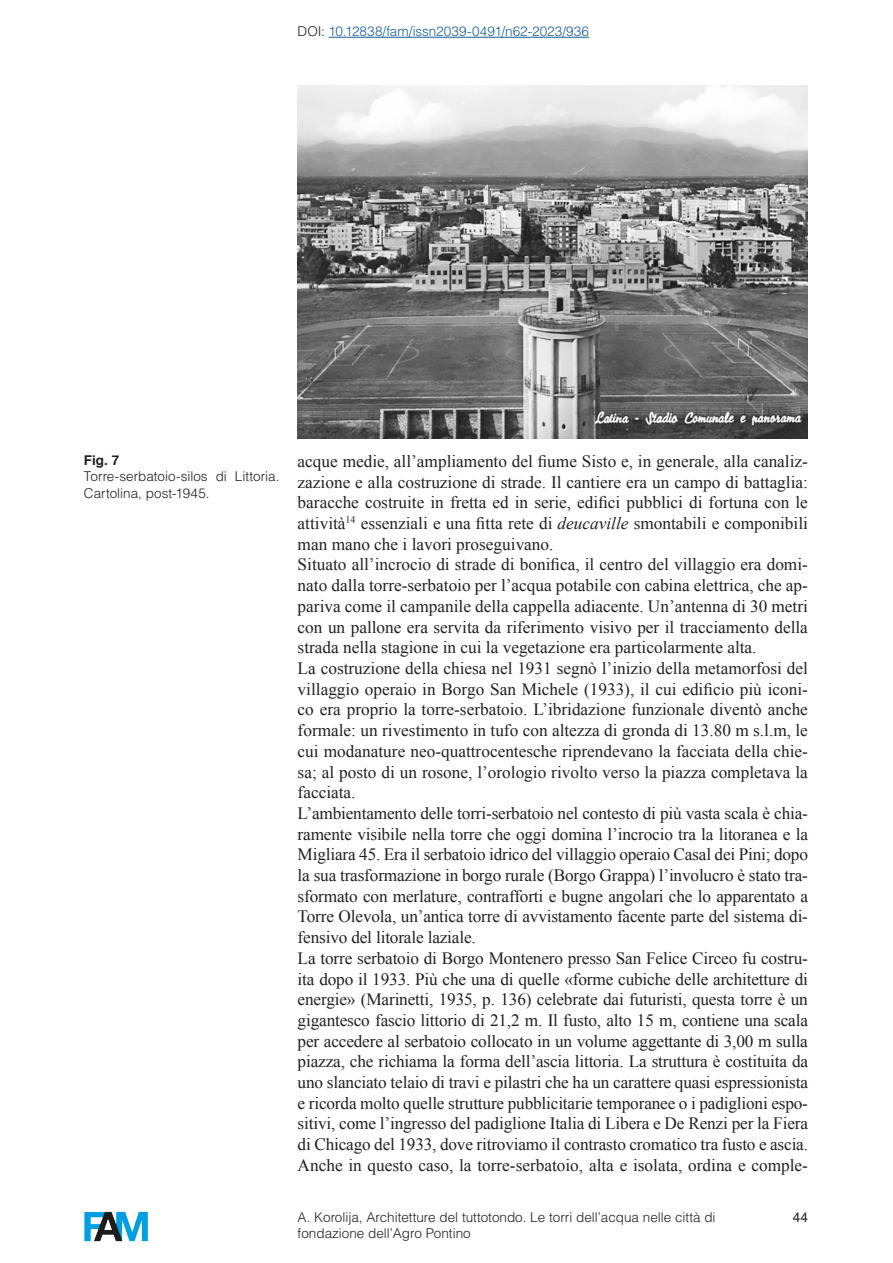
<style>
.page{position:relative;width:893px;height:1263px;background:#fff}
.page>*{position:absolute;margin:0;border:0;box-sizing:border-box;transform-origin:0 0}
.t1{font:17.25px/20.7px "Times New Roman";color:#231f20;text-align:justify}
.Testo_Dida{font:300 13.5px/16.2px "Helvetica LT Std";color:#231f20}
.t2{font:300 13.5px "Helvetica LT Std";color:#175d9e}
.Fig__N{font:700 13.5px "Helvetica";color:#231f20}
.t3{font:13.5px "Helvetica";color:#231f20}
.s1{color:#231f20}
.s2{font-style:italic}
</style>
<div class="page">
<img style="left:298px;top:85px;width:510px;height:353px">
<hr style="left:329px;top:37px;width:260px;height:1px;background:#175d9e">
<img style="left:84px;top:1211px;width:64px;height:31px">
<p class="t2" style="left:298px;top:23px;width:293px"><span class="s1">DOI:</span> 10.12838/fam/issn2039-0491/n62-2023/936</p>
<p class="Fig__N" style="left:84px;top:449px;width:37px">Fig. 7</p>
<p class="Testo_Dida" style="left:84px;top:468px;width:197px">Torre-serbatoio-silos di Littoria.<br>Cartolina, post-1945.</p>
<p class="t1" style="left:298px;top:451px;width:512px">acque medie, all’ampliamento del fiume Sisto e, in generale, alla canaliz&shy;zazione e alla costruzione di strade. Il cantiere era un campo di battaglia: baracche costruite in fretta ed in serie, edifici pubblici di fortuna con le attività<sup>14</sup> essenziali e una fitta rete di <span class="s2">deucaville</span> smontabili e componibili man mano che i lavori proseguivano.</p>
<p class="t1" style="left:298px;top:554px;width:512px">Situato all’incrocio di strade di bonifica, il centro del villaggio era domi&shy;nato dalla torre-serbatoio per l’acqua potabile con cabina elettrica, che ap&shy;pariva come il campanile della cappella adiacente. Un’antenna di 30 metri con un pallone era servita da riferimento visivo per il tracciamento della strada nella stagione in cui la vegetazione era particolarmente alta.</p>
<p class="t1" style="left:298px;top:658px;width:512px">La costruzione della chiesa nel 1931 segnò l’inizio della metamorfosi del villaggio operaio in Borgo San Michele (1933), il cui edificio più iconi&shy;co era proprio la torre-serbatoio. L’ibridazione funzionale diventò anche formale: un rivestimento in tufo con altezza di gronda di 13.80 m s.l.m, le cui modanature neo-quattrocentesche riprendevano la facciata della chie&shy;sa; al posto di un rosone, l’orologio rivolto verso la piazza completava la facciata.</p>
<p class="t1" style="left:298px;top:802px;width:512px">L’ambientamento delle torri-serbatoio nel contesto di più vasta scala è chia&shy;ramente visibile nella torre che oggi domina l’incrocio tra la litoranea e la Migliara 45. Era il serbatoio idrico del villaggio operaio Casal dei Pini; dopo la sua trasformazione in borgo rurale (Borgo Grappa) l’involucro è stato tra&shy;sformato con merlature, contrafforti e bugne angolari che lo apparentato a Torre Olevola, un’antica torre di avvistamento facente parte del sistema di&shy;fensivo del litorale laziale.</p>
<p class="t1" style="left:298px;top:947px;width:512px">La torre serbatoio di Borgo Montenero presso San Felice Circeo fu costru&shy;ita dopo il 1933. Più che una di quelle «forme cubiche delle architetture di energie» (Marinetti, 1935, p. 136) celebrate dai futuristi, questa torre è un gigantesco fascio littorio di 21,2 m. Il fusto, alto 15 m, contiene una scala per accedere al serbatoio collocato in un volume aggettante di 3,00 m sulla piazza, che richiama la forma dell’ascia littoria. La struttura è costituita da uno slanciato telaio di travi e pilastri che ha un carattere quasi espressionista e ricorda molto quelle strutture pubblicitarie temporanee o i padiglioni espo&shy;sitivi, come l’ingresso del padiglione Italia di Libera e De Renzi per la Fiera di Chicago del 1933, dove ritroviamo il contrasto cromatico tra fusto e ascia.</p>
<p class="t1" style="left:298px;top:1154px;width:512px">Anche in questo caso, la torre-serbatoio, alta e isolata, ordina e comple-</p>
<p class="Testo_Dida" style="left:298px;top:1208px;width:419px">A. Korolija, Architetture del tuttotondo. Le torri dell’acqua nelle città di fondazione dell’Agro Pontino</p>
<p class="t3" style="left:793px;top:1209px;width:17px">44</p>
</div>
